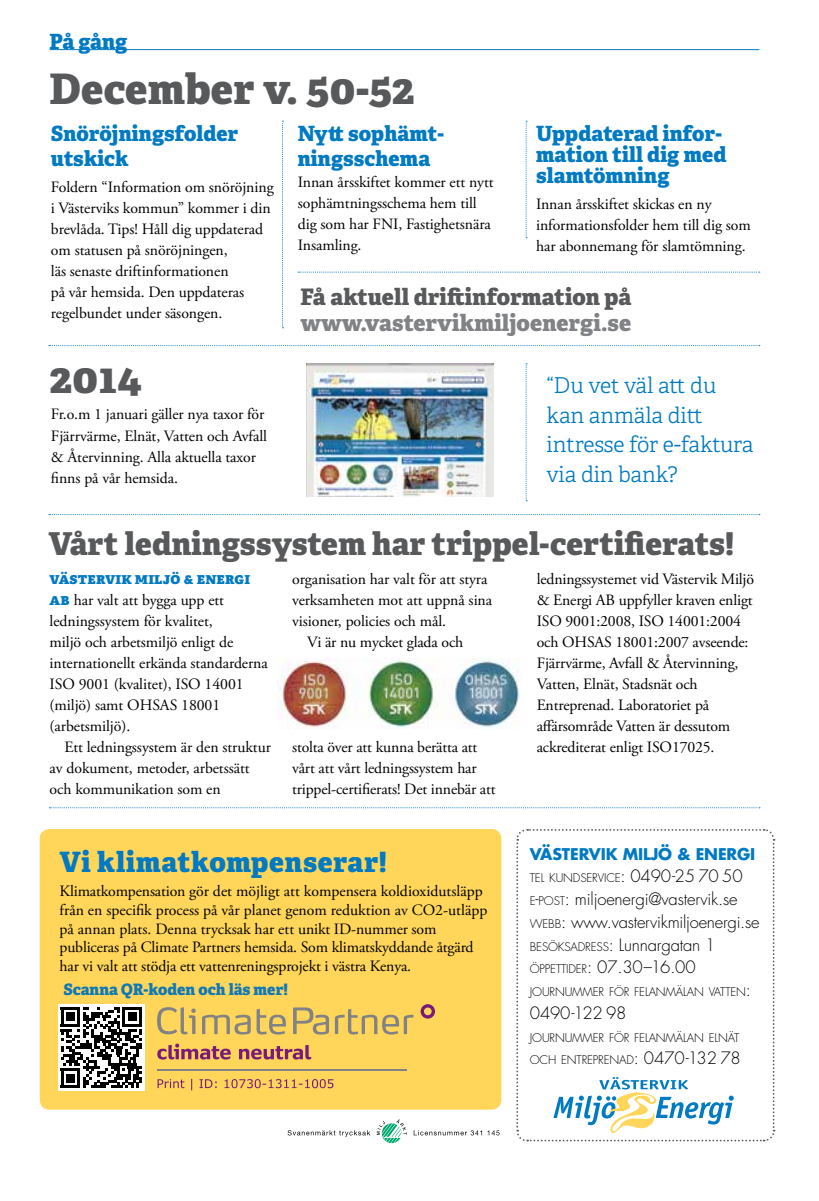
<style>
.page{position:relative;width:819px;height:1201px;background:#fff}
.page>*{position:absolute;margin:0;border:0;box-sizing:border-box;transform-origin:0 0}
.t1{font:800 42px "Adelle";letter-spacing:.005em;color:#58595b}
.t2{font:800 31.5px "Adelle";letter-spacing:.005em;color:#58595b}
.t3{font:800 28px "Adelle";letter-spacing:.02em;color:#007ac2}
.t4{font:800 22.75px "Adelle";letter-spacing:.005em;color:#58595b}
.t5{font:800 22.75px "Adelle";letter-spacing:.005em;color:#808285}
.t6{font:300 21.88px/29.4px "Adelle";letter-spacing:-.01em;color:#007ac2}
.t7{font:800 21px/24.5px "Adelle";letter-spacing:.005em;color:#007ac2}
.t8{font:300 16.62px/22.8px "Futura Std";letter-spacing:-.01em;color:#000}
.t9{font:300 16.62px "Futura Std";letter-spacing:-.01em;color:#000}
.t10{font:15.75px/21px "Adobe Garamond Pro";letter-spacing:-.005em;color:#000}
.t11{font:800 15.75px "Adelle";color:#1279b4}
.t12{font:800 15.75px "Adelle";letter-spacing:.01em;color:#007ac2}
.t13{font:700 15.75px "Futura Std";letter-spacing:-.01em;color:#007ac2}
.t14{font:300 11.72px/22.8px "Futura Std";letter-spacing:-.015em;color:#000}
.s1{font-family:"Adelle";font-weight:800;color:#007ac2}
.s2{font-size:16.62px}
.s3{font-size:11.72px}
.s4{font-style:inherit}
</style>
<div class="page">
<hr style="left:50px;top:49px;width:709px;height:1px;background:#007ac2">
<svg style="left:282px;top:121px;width:1px;height:207px"></svg>
<svg style="left:49px;top:514px;width:710px;height:1px"></svg>
<svg style="left:49px;top:345px;width:710px;height:1px"></svg>
<svg style="left:298px;top:272px;width:461px;height:1px"></svg>
<svg style="left:49px;top:807px;width:711px;height:1px"></svg>
<svg style="left:525px;top:121px;width:2px;height:117px"></svg>
<svg style="left:525px;top:363px;width:2px;height:138px"></svg>
<svg style="left:516px;top:829px;width:259px;height:313px"></svg>
<div style="left:40px;top:829px;width:461px;height:280px;background:#ffd65a;border-radius:10px"></div>
<svg style="left:287px;top:1130px;width:83px;height:6px"></svg>
<svg style="left:413px;top:1130px;width:86px;height:5px"></svg>
<svg style="left:377px;top:1119px;width:29px;height:24px"></svg>
<img style="left:278px;top:658px;width:242px;height:71px">
<img style="left:307px;top:363px;width:187px;height:134px">
<hr style="left:158px;top:1069px;width:249px;height:1px;background:#808285">
<svg style="left:157px;top:1043px;width:74px;height:16px"></svg>
<svg style="left:239px;top:1045px;width:72px;height:14px"></svg>
<svg style="left:202px;top:1008px;width:84px;height:26px"></svg>
<svg style="left:293px;top:1007px;width:36px;height:27px"></svg>
<svg style="left:335px;top:1008px;width:78px;height:26px"></svg>
<svg style="left:420px;top:1004px;width:15px;height:14px"></svg>
<svg style="left:157px;top:1007px;width:39px;height:27px"></svg>
<div style="left:58px;top:1004px;width:87px;height:86px;background:#fff"></div>
<svg style="left:61px;top:1007px;width:81px;height:81px"></svg>
<svg style="left:157px;top:1078px;width:176px;height:12px"></svg>
<h3 class="t7" style="left:50px;top:30px;width:79px">På gång</h3>
<h1 class="t1" style="left:50px;top:62px;width:366px">December v. 50-52</h1>
<h3 class="t7" style="left:51px;top:122px;width:189px">Snöröjningsfolder utskick</h3>
<p class="t10" style="left:51px;top:177px;width:224px">Foldern “Information om snöröjning i Västerviks kommun” kommer i din brevlåda. Tips! Håll dig uppdaterad om statusen på snöröjningen,<br>läs senaste driftinformationen<br>på vår hemsida. Den uppdateras regelbundet under säsongen.</p>
<h1 class="t1" style="left:50px;top:351px;width:94px">2014</h1>
<p class="t10" style="left:51px;top:404px;width:218px">Fr.o.m 1 januari gäller nya taxor för<br>Fjärrvärme, Elnät, Vatten och Avfall &amp; Återvinning. Alla aktuella taxor finns på vår hemsida.</p>
<h3 class="t7" style="left:298px;top:122px;width:148px">Nytt sophämt&shy;ningsschema</h3>
<p class="t10" style="left:298px;top:172px;width:197px">Innan årsskiftet kommer ett nytt sophämtningsschema hem till dig som har FNI, Fastighetsnära<br>Insamling.</p>
<h3 class="t7" style="left:536px;top:123px;width:192px;line-height:21px">Uppdaterad infor&shy;mation till dig med slamtömning</h3>
<p class="t10" style="left:536px;top:194px;width:216px">Innan årsskiftet skickas en ny informationsfolder hem till dig som har abonnemang för slamtömning.</p>
<h3 class="t4" style="left:300px;top:282px;width:332px">Få aktuell driftinformation på</h3>
<h3 class="t5" style="left:300px;top:308px;width:332px">www.vastervikmiljoenergi.se</h3>
<h3 class="t6" style="left:546px;top:371px;width:208px">“Du vet väl att du kan anmäla ditt intresse för e-faktura via din bank?</h3>
<h2 class="t2" style="left:48px;top:523px;width:687px">Vårt ledningssystem har trippel-certifierats!</h2>
<p class="t12" style="left:50px;top:568px;width:202px">västervik miljö &amp; energi</p>
<p class="t10" style="left:50px;top:590px;width:220px"><span class="s1">ab</span> har valt att bygga upp ett ledningssystem för kvalitet,<br>miljö och arbetsmiljö enligt de internationellt erkända standarderna<br>ISO 9001 (kvalitet), ISO 14001 (miljö) samt OHSAS 18001 (arbetsmiljö).</p>
<p class="t10" style="left:50px;top:737px;width:223px;text-indent:15px">Ett ledningssystem är den struktur av dokument, metoder, arbetssätt och kommunikation som en</p>
<p class="t10" style="left:292px;top:569px;width:197px">organisation har valt för att styra</p>
<p class="t10" style="left:292px;top:590px;width:201px">verksamheten mot att uppnå sina</p>
<p class="t10" style="left:292px;top:611px;width:156px">visioner, policies och mål.</p>
<p class="t10" style="left:307px;top:632px;width:158px">Vi är nu mycket glada och</p>
<p class="t10" style="left:292px;top:737px;width:205px">stolta över att kunna berätta att vårt att vårt ledningssystem har trippel-certifierats! Det innebär att</p>
<p class="t10" style="left:536px;top:569px;width:219px">ledningssystemet vid Västervik Miljö &amp; Energi AB uppfyller kraven enligt<br>ISO 9001:2008, ISO 14001:2004 och OHSAS 18001:2007 avseende:<br>Fjärrvärme, Avfall &amp; Återvinning,<br>Vatten, Elnät, Stadsnät och<br>Entreprenad. Laboratoriet på affärsområde Vatten är dessutom ackrediterat enligt ISO17025.</p>
<h3 class="t3" style="left:60px;top:843px;width:328px">Vi klimatkompenserar!</h3>
<p class="t10" style="left:60px;top:881px;width:429px;line-height:18.9px">Klimatkompensation gör det möjligt att kompensera koldioxidutsläpp från en specifik process på vår planet genom reduktion av CO2-utläpp på annan plats. Denna trycksak har ett unikt ID-nummer som publiceras på Climate Partners hemsida. Som klimatskyddande åtgärd har vi valt att stödja ett vattenreningsprojekt i västra Kenya.</p>
<p class="t11" style="left:63px;top:979px;width:226px">Scanna QR-koden och läs mer!</p>
<p class="t13" style="left:530px;top:843px;width:227px">VÄSTERVIK MILJÖ &amp; ENERGI</p>
<p class="t14" style="left:530px;top:867px;width:214px">TEL KUNDSERVICE<span class="s2">:</span> <span class="s2">0490-25 70 50</span></p>
<p class="t8" style="left:530px;top:888px;width:231px"><span class="s3">E</span><span class="s4">-</span><span class="s3">POST</span><span class="s4">:</span> miljoenergi@vastervik.se<br><span class="s3">WEBB</span><span class="s4">:</span> www.vastervikmiljoenergi.se</p>
<p class="t14" style="left:530px;top:935px;width:187px">BESÖKSADRESS<span class="s2">:</span> <span class="s2">Lunnargatan 1</span></p>
<p class="t9" style="left:530px;top:957px;width:167px"><span class="s3">ÖPPETTIDER</span>: 07.30–16.00</p>
<p class="t14" style="left:530px;top:980px;width:222px">JOURNUMMER FÖR FELANMÄLAN VATTEN<span class="s2">:</span></p>
<p class="t8" style="left:530px;top:1002px;width:98px">0490-122 98</p>
<p class="t14" style="left:530px;top:1026px;width:212px">JOURNUMMER FÖR FELANMÄLAN ELNÄT<br>OCH ENTREPRENAD<span class="s2">:</span> <span class="s2">0470-132 78</span></p>
</div>
